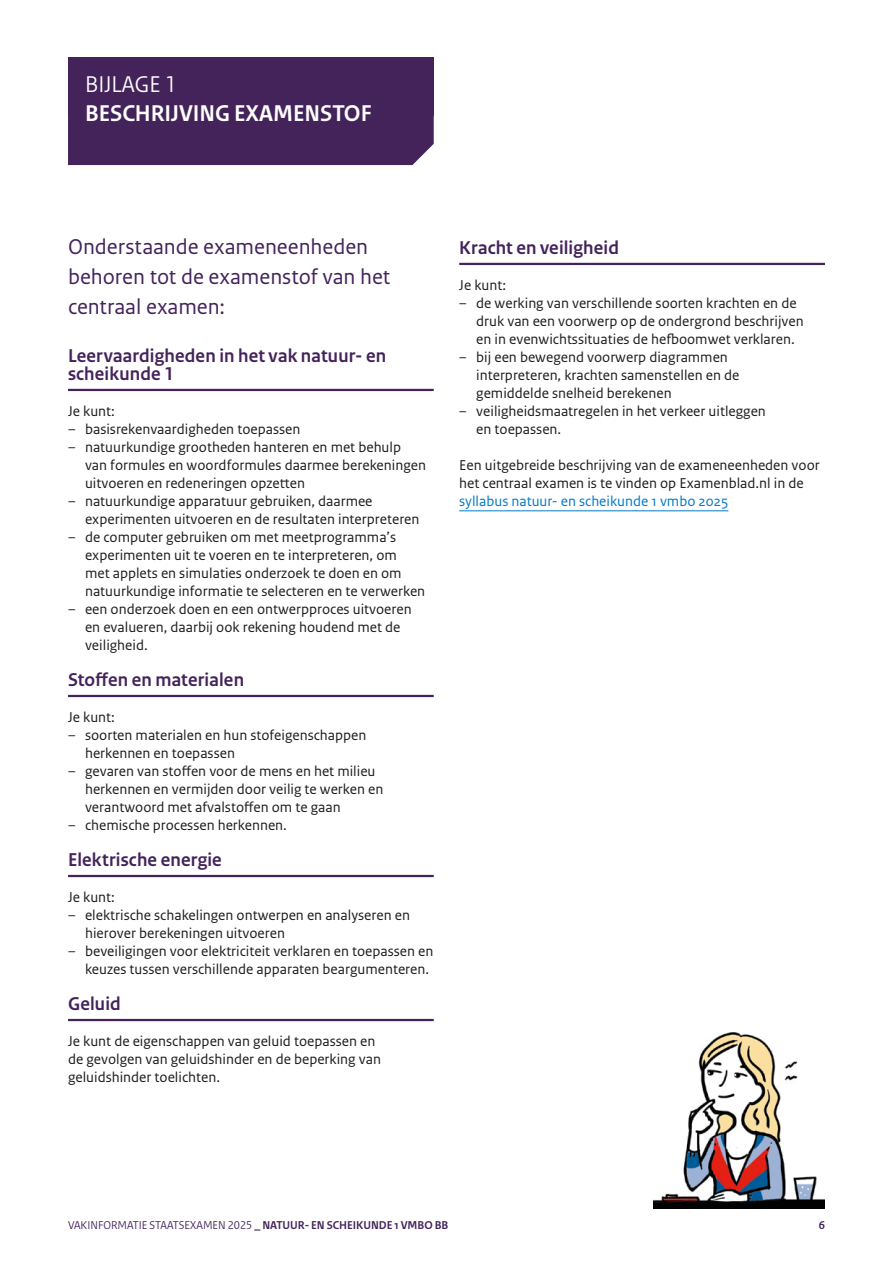
<style>
.page{position:relative;width:893px;height:1263px;background:#fff}
.page>*{position:absolute;margin:0;border:0;box-sizing:border-box;transform-origin:0 0}
.H3_bijlagekop-1b{font:700 24px "Rijksoverheid Sans Heading";color:#fff}
.H2_bijlagekop-1a{font:24px "Rijksoverheid Sans Heading";color:#fff}
.P_intro{font:22.5px/30px "Rijksoverheid Sans Text";color:#44235b}
.H4_subkop_met_lijn{font:700 19.5px/18px "Rijksoverheid Sans Heading";letter-spacing:.01em;color:#44235b}
.P_bodytekst{font:15px/18px "Rijksoverheid Sans Text";color:#1d1d1b}
.t1{font:12px "Rijksoverheid Sans Heading";color:#44235b}
.t2{font:700 12px "Rijksoverheid Sans Heading";color:#44235b}
.s1{color:#44235b}
.s2{color:#007bc7}
.s3{font-weight:700}
</style>
<div class="page">
<div style="left:68px;top:57px;width:366px;height:58px;background:#44235b"></div>
<div style="left:68px;top:115px;width:366px;height:50px;background:#44235b"></div>
<img style="left:654px;top:1032px;width:171px;height:176px">
<hr style="left:68px;top:389px;width:366px;height:2px;background:#44235b">
<hr style="left:68px;top:695px;width:366px;height:2px;background:#44235b">
<hr style="left:68px;top:875px;width:366px;height:2px;background:#44235b">
<hr style="left:68px;top:1019px;width:366px;height:2px;background:#44235b">
<hr style="left:459px;top:263px;width:366px;height:2px;background:#44235b">
<hr style="left:459px;top:510px;width:269px;height:1px;background:#007bc7">
<h2 class="H2_bijlagekop-1a" style="left:85px;top:71px;width:93px">BIJLAGE 1</h2>
<h3 class="H3_bijlagekop-1b" style="left:85px;top:99px;width:288px">BESCHRIJVING EXAMENSTOF</h3>
<p class="P_intro" style="left:68px;top:232px;width:324px">Onderstaande exameneenheden behoren tot de examenstof van het centraal examen:</p>
<h4 class="H4_subkop_met_lijn" style="left:68px;top:347px;width:320px">Leervaardigheden in het vak natuur- en scheikunde 1</h4>
<p class="P_bodytekst" style="left:68px;top:403px;width:48px">Je kunt:</p>
<p class="P_bodytekst" style="left:68px;top:421px;width:234px"><span class="s1">–</span> basisrekenvaardigheden toepassen</p>
<p class="P_bodytekst" style="left:85px;top:439px;width:342px;text-indent:-17px"><span class="s1">–</span> natuurkundige grootheden hanteren en met behulp van formules en woordformules daarmee berekeningen uitvoeren en redeneringen opzetten</p>
<p class="P_bodytekst" style="left:85px;top:493px;width:336px;text-indent:-17px"><span class="s1">–</span> natuurkundige apparatuur gebruiken, daarmee experimenten uitvoeren en de resultaten interpreteren</p>
<p class="P_bodytekst" style="left:85px;top:529px;width:342px;text-indent:-17px"><span class="s1">–</span> de computer gebruiken om met meetprogramma’s experimenten uit te voeren en te interpreteren, om met applets en simulaties onderzoek te doen en om natuurkundige informatie te selecteren en te verwerken</p>
<p class="P_bodytekst" style="left:85px;top:601px;width:328px;text-indent:-17px"><span class="s1">–</span> een onderzoek doen en een ontwerpproces uitvoeren en evalueren, daarbij ook rekening houdend met de veiligheid.</p>
<h4 class="H4_subkop_met_lijn" style="left:68px;top:671px;width:178px">Stoffen en materialen</h4>
<p class="P_bodytekst" style="left:68px;top:709px;width:48px">Je kunt:</p>
<p class="P_bodytekst" style="left:85px;top:727px;width:283px;text-indent:-17px"><span class="s1">–</span> soorten materialen en hun stofeigenschappen herkennen en toepassen</p>
<p class="P_bodytekst" style="left:85px;top:763px;width:300px;text-indent:-17px"><span class="s1">–</span> gevaren van stoffen voor de mens en het milieu herkennen en vermijden door veilig te werken en verantwoord met afvalstoffen om te gaan</p>
<p class="P_bodytekst" style="left:68px;top:817px;width:220px"><span class="s1">–</span> chemische processen herkennen.</p>
<h4 class="H4_subkop_met_lijn" style="left:68px;top:851px;width:155px">Elektrische energie</h4>
<p class="P_bodytekst" style="left:68px;top:889px;width:48px">Je kunt:</p>
<p class="P_bodytekst" style="left:85px;top:907px;width:326px;text-indent:-17px"><span class="s1">–</span> elektrische schakelingen ontwerpen en analyseren en hierover berekeningen uitvoeren</p>
<p class="P_bodytekst" style="left:68px;top:943px;width:367px;text-align:right"><span class="s1">–</span> beveiligingen voor elektriciteit verklaren en toepassen en keuzes tussen verschillende apparaten beargumenteren.</p>
<h4 class="H4_subkop_met_lijn" style="left:68px;top:995px;width:54px">Geluid</h4>
<p class="P_bodytekst" style="left:68px;top:1033px;width:314px">Je kunt de eigenschappen van geluid toepassen en de gevolgen van geluidshinder en de beperking van geluidshinder toelichten.</p>
<h4 class="H4_subkop_met_lijn" style="left:459px;top:239px;width:161px">Kracht en veiligheid</h4>
<p class="P_bodytekst" style="left:459px;top:277px;width:48px">Je kunt:</p>
<p class="P_bodytekst" style="left:476px;top:295px;width:329px;text-indent:-17px"><span class="s1">–</span> de werking van verschillende soorten krachten en de druk van een voorwerp op de ondergrond beschrijven en in evenwichtssituaties de hefboomwet verklaren.</p>
<p class="P_bodytekst" style="left:476px;top:349px;width:265px;text-indent:-17px"><span class="s1">–</span> bij een bewegend voorwerp diagrammen interpreteren, krachten samenstellen en de gemiddelde snelheid berekenen</p>
<p class="P_bodytekst" style="left:476px;top:403px;width:291px;text-indent:-17px"><span class="s1">–</span> veiligheidsmaatregelen in het verkeer uitleggen en toepassen.</p>
<p class="P_bodytekst" style="left:459px;top:457px;width:362px">Een uitgebreide beschrijving van de exameneenheden voor het centraal examen is te vinden op Examenblad.nl in de <span class="s2">syllabus natuur- en scheikunde 1 vmbo 2025</span></p>
<p class="t1" style="left:68px;top:1218px;width:382px">VAKINFORMATIE STAATSEXAMEN 2025 <span class="s3">_ NATUUR- EN SCHEIKUNDE 1 VMBO BB</span></p>
<p class="t2" style="left:819px;top:1218px;width:8px">6</p>
</div>
